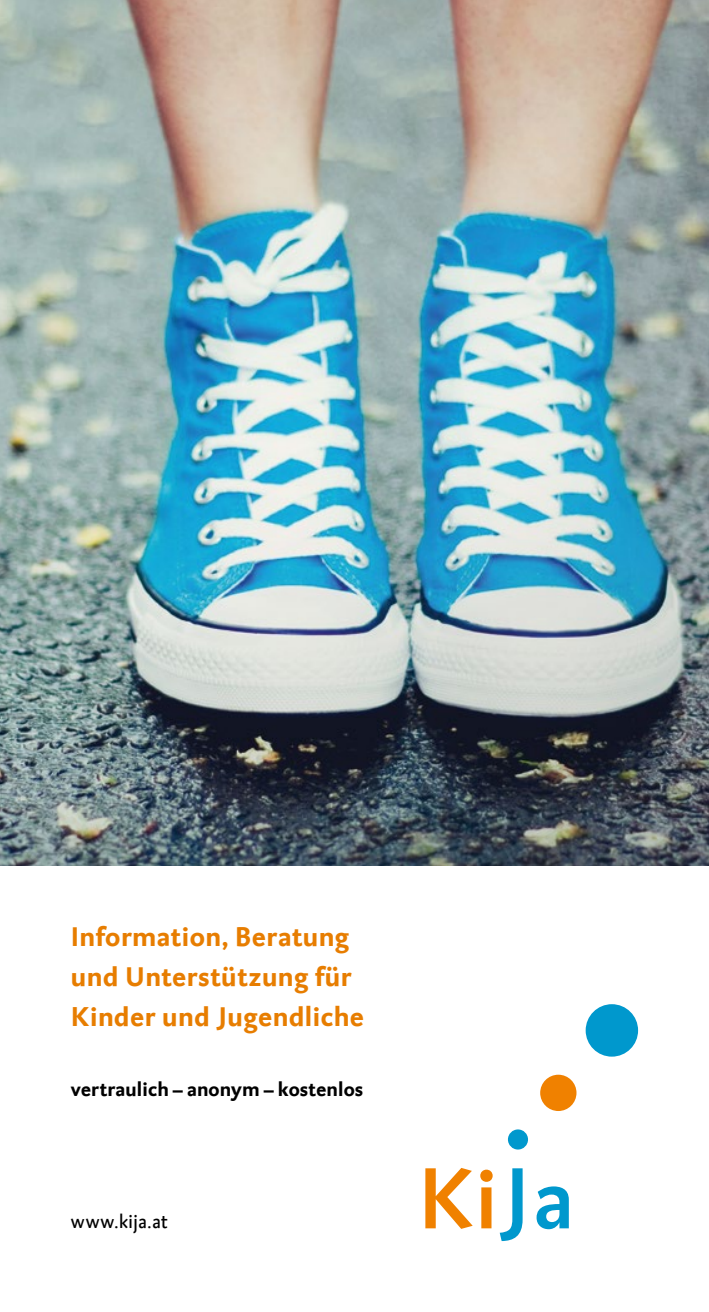
<style>
.page{position:relative;width:709px;height:1312px;background:#fff}
.page>*{position:absolute;margin:0;border:0;box-sizing:border-box;transform-origin:0 0}
.t1{font:700 27.5px/40px "DTL Caspari ST";letter-spacing:.025em;color:#e77d00}
.t2{font:700 20px "DTL Caspari ST";letter-spacing:.01em;color:#000}
.t3{font:20px "DTL Caspari T";letter-spacing:.03em;color:#000}
</style>
<div class="page">
<img style="left:0;top:0;width:709px;height:865px">
<svg style="left:425px;top:1168px;width:47px;height:60px"></svg>
<svg style="left:480px;top:1169px;width:12px;height:58px"></svg>
<svg style="left:499px;top:1168px;width:23px;height:72px"></svg>
<svg style="left:536px;top:1186px;width:33px;height:42px"></svg>
<div style="left:508px;top:1129px;width:20px;height:20px;background:#0098cd;border-radius:50%"></div>
<div style="left:585px;top:1003px;width:53px;height:53px;background:#0098cd;border-radius:50%"></div>
<div style="left:540px;top:1074px;width:36px;height:36px;background:#f08100;border-radius:50%"></div>
<p class="t1" style="left:71px;top:916px;width:295px">Information, Beratung und Unterstützung für<br>Kinder und Jugendliche</p>
<p class="t2" style="left:71px;top:1077px;width:294px">vertraulich – anonym – kostenlos</p>
<p class="t3" style="left:71px;top:1209px;width:98px">www.kija.at</p>
</div>
